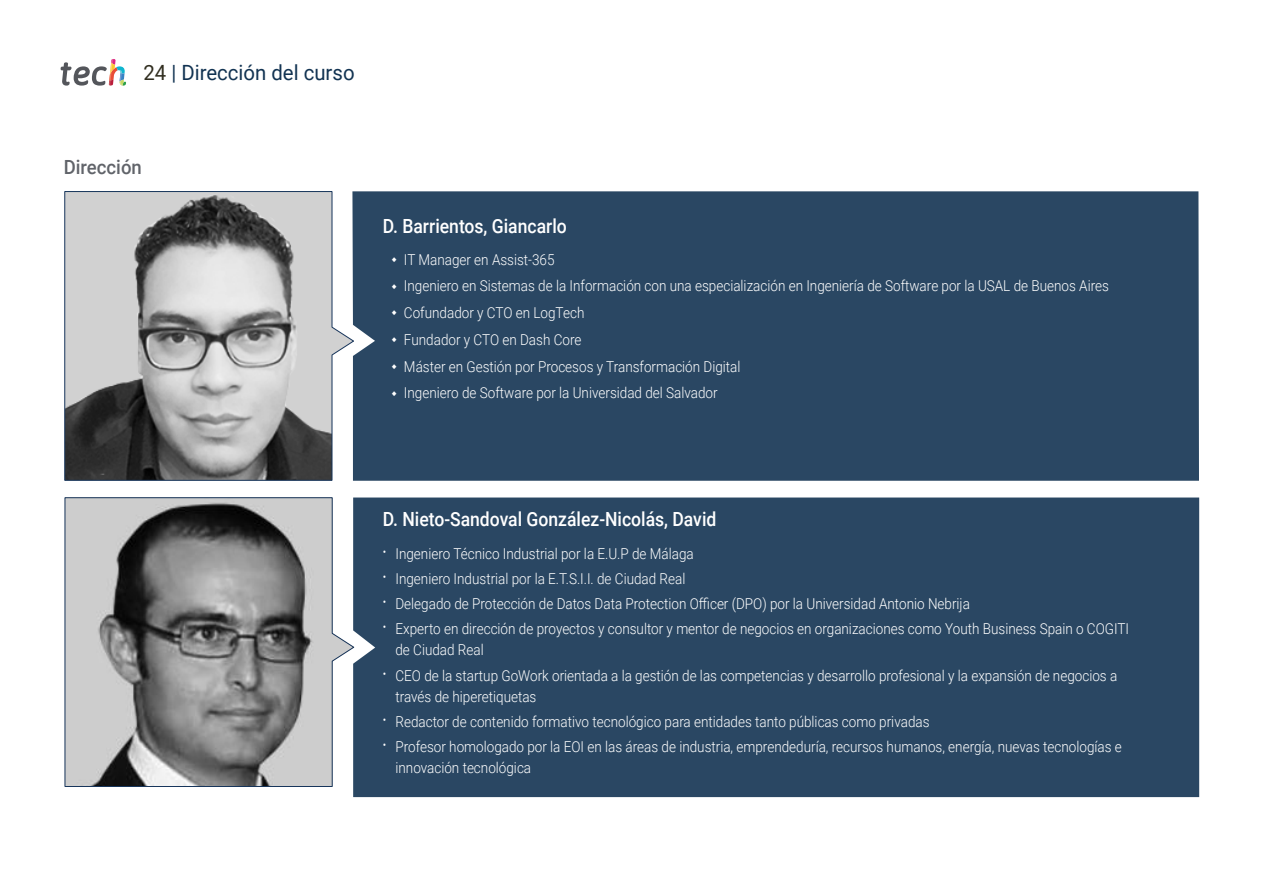
<style>
.page{position:relative;width:1263px;height:893px;background:#fff}
.page>*{position:absolute;margin:0;border:0;box-sizing:border-box;transform-origin:0 0}
.t1{font:21px "Roboto";color:#123352}
.t2{font:500 19.5px "Roboto";color:#fff;scale:.9 1}
.t3{font:500 19.5px "Roboto";color:#61646a;scale:.95 1}
.t4{font:300 15px/26.7px "Roboto";color:#fff;scale:.9 1}
.s1{color:#312e20}
</style>
<div class="page">
<div style="left:354px;top:191px;width:845px;height:290px;background:#2a4763"></div>
<svg style="left:64px;top:191px;width:290px;height:290px;background:#a3a4a5"></svg>
<svg style="left:61px;top:59px;width:65px;height:27px"></svg>
<div style="left:353px;top:497px;width:846px;height:300px;background:#2a4763"></div>
<svg style="left:65px;top:497px;width:289px;height:290px;background:#979898"></svg>
<svg style="left:392px;top:257px;width:5px;height:5px"></svg>
<svg style="left:392px;top:284px;width:5px;height:5px"></svg>
<svg style="left:392px;top:310px;width:5px;height:5px"></svg>
<svg style="left:392px;top:337px;width:5px;height:5px"></svg>
<svg style="left:392px;top:364px;width:5px;height:5px"></svg>
<svg style="left:392px;top:391px;width:5px;height:5px"></svg>
<h1 class="t1" style="left:144px;top:57px;width:213px"><span class="s1">24</span> | Dirección del curso</h1>
<h2 class="t3" style="left:64px;top:154px;width:84px">Dirección</h2>
<h2 class="t2" style="left:383px;top:212px;width:206px">D. Barrientos, Giancarlo</h2>
<p class="t4" style="left:404px;top:245px;width:785px">IT Manager en Assist-365<br>Ingeniero en Sistemas de la Información con una especialización en Ingeniería de Software por la USAL de Buenos Aires Cofundador y CTO en LogTech<br>Fundador y CTO en Dash Core<br>Máster en Gestión por Procesos y Transformación Digital<br>Ingeniero de Software por la Universidad del Salvador</p>
<h2 class="t2" style="left:383px;top:506px;width:372px">D. Nieto-Sandoval González-Nicolás, David</h2>
<p class="t4" style="left:383px;top:539px;width:347px"><sup>•</sup> Ingeniero Técnico Industrial por la E.U.P de Málaga</p>
<p class="t4" style="left:383px;top:565px;width:338px"><sup>•</sup> Ingeniero Industrial por la E.T.S.I.I. de Ciudad Real</p>
<p class="t4" style="left:383px;top:590px;width:654px"><sup>•</sup> Delegado de Protección de Datos Data Protection Officer (DPO) por la Universidad Antonio Nebrija</p>
<p class="t4" style="left:395px;top:618px;width:817px;line-height:21px;text-indent:-13px"><sup>•</sup> Experto en dirección de proyectos y consultor y mentor de negocios en organizaciones como Youth Business Spain o COGITI de Ciudad Real</p>
<p class="t4" style="left:395px;top:664px;width:803px;line-height:21px;text-indent:-13px"><sup>•</sup> CEO de la startup GoWork orientada a la gestión de las competencias y desarrollo profesional y la expansión de negocios a través de hiperetiquetas</p>
<p class="t4" style="left:383px;top:708px;width:609px"><sup>•</sup> Redactor de contenido formativo tecnológico para entidades tanto públicas como privadas</p>
<p class="t4" style="left:395px;top:736px;width:808px;line-height:21px;text-indent:-13px"><sup>•</sup> Profesor homologado por la EOI en las áreas de industria, emprendeduría, recursos humanos, energía, nuevas tecnologías e innovación tecnológica</p>
</div>
